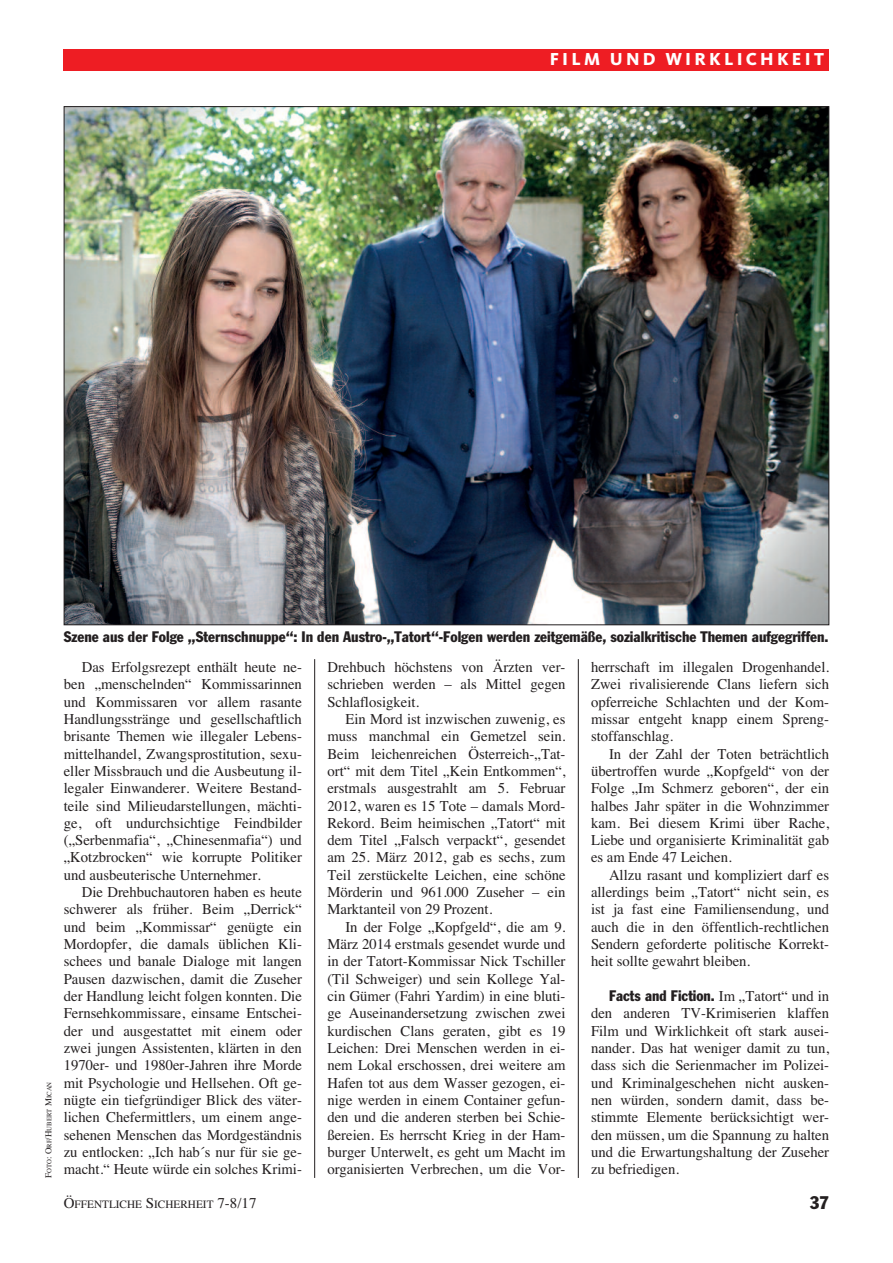
<style>
.page{position:relative;width:893px;height:1263px;background:#fff}
.page>*{position:absolute;margin:0;border:0;box-sizing:border-box;transform-origin:0 0}
.t1{font:800 18px "Kievit";letter-spacing:.175em;color:#fff}
.t2{font:condensed 18px "Franklin Gothic";color:#231f20}
.t3{font:15px/17.4px "Times";color:#231f20;text-align:justify}
.t4{font:condensed 15px "Franklin Gothic";color:#231f20}
.t5{font:11.25px "Times";color:#231f20}
.t6{font:6.75px "Times";color:#231f20}
.s1{font-size:9px}
.s2{font-family:"Times";font-stretch:normal}
.s3{font-size:15px}
</style>
<div class="page">
<hr style="left:314px;top:659px;width:1px;height:519px;background:#231f20">
<hr style="left:578px;top:659px;width:1px;height:519px;background:#231f20">
<div style="left:64px;top:49px;width:765px;height:21px;background:#ee1d23"></div>
<img style="left:66px;top:108px;width:761px;height:515px">
<p class="t1" style="left:550px;top:53px;width:276px">FILM UND WIRKLICHKEIT</p>
<p class="t6" style="left:45px;top:1178px;width:98px;rotate:-90deg"><span class="s1">F</span>OTO<span class="s1">: O</span>RF<span class="s1">/H</span>UBERT <span class="s1">M</span>ICAN</p>
<p class="t4" style="left:64px;top:631px;width:766px">Szene aus der Folge „Sternschnuppe“: In den Austro-„Tatort“-Folgen werden zeitgemäße, sozialkritische Themen aufgegriffen.</p>
<p class="t3" style="left:64px;top:658px;width:240px;text-indent:18px">Das Erfolgsrezept enthält heute ne&shy;ben „menschelnden“ Kommissarinnen und Kommissaren vor allem rasante Handlungsstränge und gesellschaftlich brisante Themen wie illegaler Lebens&shy;mittelhandel, Zwangsprostitution, sexu&shy;eller Missbrauch und die Ausbeutung il&shy;legaler Einwanderer. Weitere Bestand&shy;teile sind Milieudarstellungen, mächti&shy;ge, oft undurchsichtige Feindbilder („Serbenmafia“, „Chinesenmafia“) und „Kotzbrocken“ wie korrupte Politiker und ausbeuterische Unternehmer.</p>
<p class="t3" style="left:64px;top:883px;width:240px;text-indent:18px">Die Drehbuchautoren haben es heute schwerer als früher. Beim „Derrick“ und beim „Kommissar“ genügte ein Mordopfer, die damals üblichen Kli&shy;schees und banale Dialoge mit langen Pausen dazwischen, damit die Zuseher der Handlung leicht folgen konnten. Die Fernsehkommissare, einsame Entschei&shy;der und ausgestattet mit einem oder zwei jungen Assistenten, klärten in den 1970er- und 1980er-Jahren ihre Morde mit Psychologie und Hellsehen. Oft ge&shy;nügte ein tiefgründiger Blick des väter&shy;lichen Chefermittlers, um einem ange&shy;sehenen Menschen das Mordgeständnis zu entlocken: „Ich hab´s nur für sie ge&shy;macht.“ Heute würde ein solches Krimi-</p>
<p class="t3" style="left:327px;top:658px;width:240px">Drehbuch höchstens von Ärzten ver&shy;schrieben werden – als Mittel gegen Schlaflosigkeit.</p>
<p class="t3" style="left:327px;top:710px;width:240px;text-indent:18px">Ein Mord ist inzwischen zuwenig, es muss manchmal ein Gemetzel sein.<br>Beim leichenreichen Österreich-„Tat&shy;ort“ mit dem Titel „Kein Entkommen“, erstmals ausgestrahlt am 5. Februar 2012, waren es 15 Tote – damals Mord-Rekord. Beim heimischen „Tatort“ mit dem Titel „Falsch verpackt“, gesendet am 25. März 2012, gab es sechs, zum Teil zerstückelte Leichen, eine schöne Mörderin und 961.000 Zuseher – ein Marktanteil von 29 Prozent.</p>
<p class="t3" style="left:327px;top:918px;width:240px;text-indent:18px">In der Folge „Kopfgeld“, die am 9.<br>März 2014 erstmals gesendet wurde und in der Tatort-Kommissar Nick Tschiller (Til Schweiger) und sein Kollege Yal&shy;cin Gümer (Fahri Yardim) in eine bluti&shy;ge Auseinandersetzung zwischen zwei kurdischen Clans geraten, gibt es 19<br>Leichen: Drei Menschen werden in ei&shy;nem Lokal erschossen, drei weitere am Hafen tot aus dem Wasser gezogen, ei&shy;nige werden in einem Container gefun&shy;den und die anderen sterben bei Schie&shy;ßereien. Es herrscht Krieg in der Ham&shy;burger Unterwelt, es geht um Macht im organisierten Verbrechen, um die Vor-</p>
<p class="t3" style="left:591px;top:658px;width:240px">herrschaft im illegalen Drogenhandel.<br>Zwei rivalisierende Clans liefern sich opferreiche Schlachten und der Kom&shy;missar entgeht knapp einem Spreng&shy;stoffanschlag.</p>
<p class="t3" style="left:591px;top:745px;width:240px;text-indent:18px">In der Zahl der Toten beträchtlich übertroffen wurde „Kopfgeld“ von der Folge „Im Schmerz geboren“, der ein halbes Jahr später in die Wohnzimmer kam. Bei diesem Krimi über Rache, Liebe und organisierte Kriminalität gab es am Ende 47 Leichen.</p>
<p class="t3" style="left:591px;top:866px;width:240px;text-indent:18px">Allzu rasant und kompliziert darf es allerdings beim „Tatort“ nicht sein, es ist ja fast eine Familiensendung, und auch die in den öffentlich-rechtlichen Sendern geforderte politische Korrekt&shy;heit sollte gewahrt bleiben.</p>
<p class="t4" style="left:609px;top:990px;width:222px">Facts and Fiction. <span class="s2">Im „Tatort“ und in</span></p>
<p class="t3" style="left:591px;top:1004px;width:240px">den anderen TV-Krimiserien klaffen Film und Wirklichkeit oft stark ausei&shy;nander. Das hat weniger damit zu tun, dass sich die Serienmacher im Polizei&shy;und Kriminalgeschehen nicht ausken&shy;nen würden, sondern damit, dass be&shy;stimmte Elemente berücksichtigt wer&shy;den müssen, um die Spannung zu halten und die Erwartungshaltung der Zuseher zu befriedigen.</p>
<p class="t5" style="left:64px;top:1198px;width:194px"><span class="s3">Ö</span>FFENTLICHE <span class="s3">S</span>ICHERHEIT <span class="s3">7-8/17</span></p>
<p class="t2" style="left:810px;top:1196px;width:21px">37</p>
</div>
